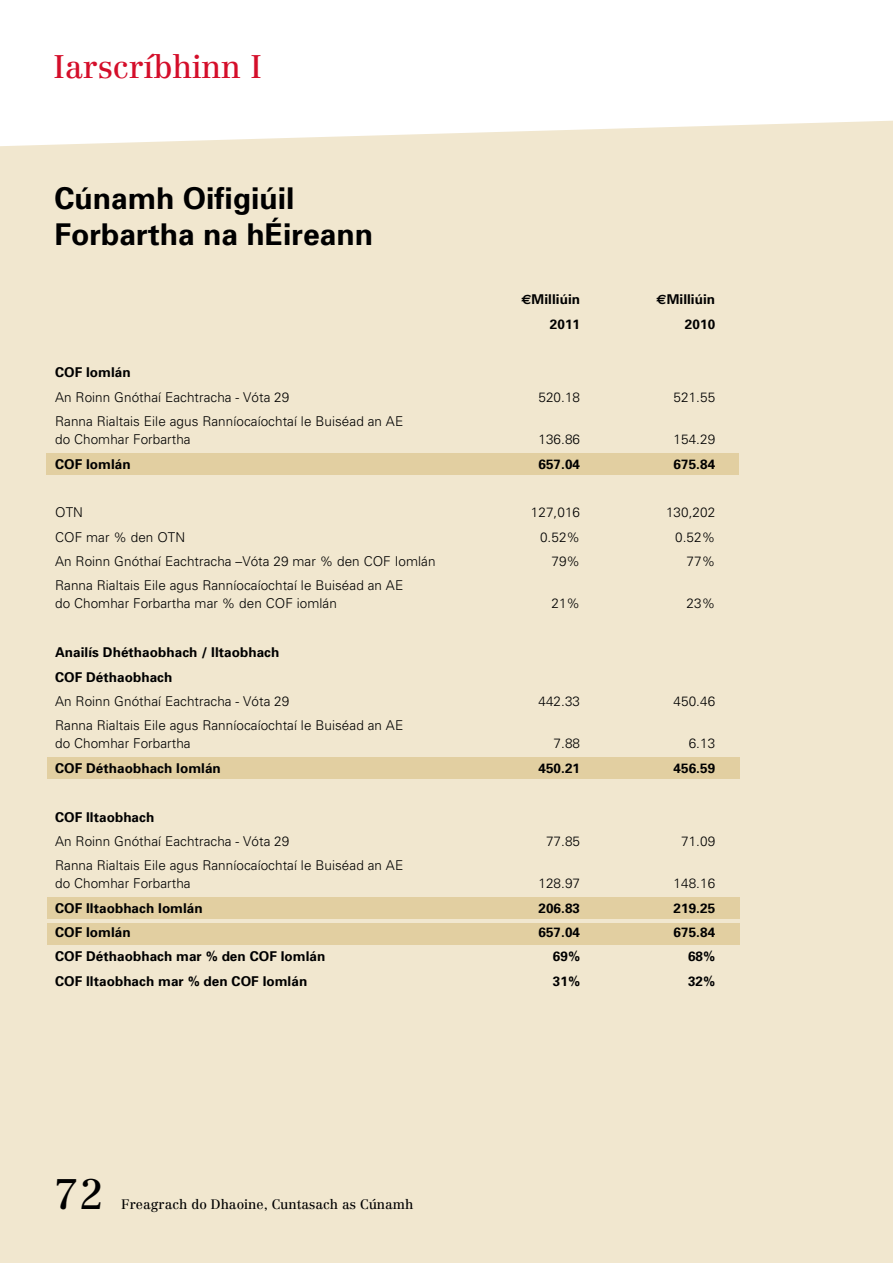
<style>
.page{position:relative;width:893px;height:1263px;background:#fff}
.page>*{position:absolute;margin:0;border:0;box-sizing:border-box;transform-origin:0 0}
.t1{font:42px "Centennial LT";color:#000}
.t2{font:32.1px "Centennial LT";color:#d40e2a}
.t3{font:700 30px/36px "Univers";color:#000}
.t4{font:300 13.5px/18px "Univers";letter-spacing:.005em;color:#000}
.t5{font:700 13.5px/24.5px "Univers";letter-spacing:.005em;color:#000}
.t6{font:13.5px "Centennial LT";color:#000}
.s1{font-family:"Euro Sans"}
</style>
<div class="page">
<div style="left:0;top:121px;width:893px;height:1142px;background:#f1e7cf"></div>
<div style="left:47px;top:453px;width:692px;height:22px;background:#e2cfa1"></div>
<div style="left:47px;top:756px;width:692px;height:22px;background:#e2cfa1"></div>
<div style="left:47px;top:922px;width:692px;height:22px;background:#e2cfa1"></div>
<div style="left:47px;top:897px;width:692px;height:22px;background:#e2cfa1"></div>
<h2 class="t2" style="left:53px;top:48px;width:210px">Iarscríbhinn I</h2>
<h3 class="t3" style="left:55px;top:180px;width:320px">Cúnamh Oifigiúil<br>Forbartha na hÉireann</h3>
<p class="t5" style="left:521px;top:287px;width:60px"><span class="s1">E</span>Milliúin</p>
<p class="t5" style="left:656px;top:287px;width:60px"><span class="s1">E</span>Milliúin</p>
<p class="t5" style="left:550px;top:312px;width:32px">2011</p>
<p class="t5" style="left:685px;top:312px;width:32px">2010</p>
<p class="t5" style="left:55px;top:360px;width:77px">COF Iomlán</p>
<p class="t4" style="left:55px;top:388px;width:236px">An Roinn Gnóthaí Eachtracha - Vóta 29</p>
<p class="t4" style="left:538px;top:388px;width:43px">520.18</p>
<p class="t4" style="left:674px;top:388px;width:43px">521.55</p>
<p class="t4" style="left:55px;top:412px;width:350px">Ranna Rialtais Eile agus Ranníocaíochtaí le Buiséad an AE do Chomhar Forbartha</p>
<p class="t4" style="left:538px;top:430px;width:43px">136.86</p>
<p class="t4" style="left:674px;top:430px;width:43px">154.29</p>
<p class="t5" style="left:55px;top:451px;width:77px">COF Iomlán</p>
<p class="t5" style="left:538px;top:451px;width:43px">657.04</p>
<p class="t5" style="left:674px;top:451px;width:43px">675.84</p>
<p class="t4" style="left:55px;top:503px;width:29px">OTN</p>
<p class="t4" style="left:531px;top:503px;width:51px">127,016</p>
<p class="t4" style="left:666px;top:503px;width:51px">130,202</p>
<p class="t4" style="left:55px;top:528px;width:132px">COF mar % den OTN</p>
<p class="t4" style="left:540px;top:528px;width:42px">0.52%</p>
<p class="t4" style="left:675px;top:528px;width:42px">0.52%</p>
<p class="t4" style="left:55px;top:552px;width:382px">An Roinn Gnóthaí Eachtracha –Vóta 29 mar % den COF Iomlán</p>
<p class="t4" style="left:551px;top:552px;width:30px">79%</p>
<p class="t4" style="left:686px;top:552px;width:30px">77%</p>
<p class="t4" style="left:55px;top:577px;width:350px">Ranna Rialtais Eile agus Ranníocaíochtaí le Buiséad an AE do Chomhar Forbartha mar % den COF iomlán</p>
<p class="t4" style="left:551px;top:595px;width:30px">21%</p>
<p class="t4" style="left:686px;top:595px;width:30px">23%</p>
<p class="t5" style="left:55px;top:640px;width:226px">Anailís Dhéthaobhach / Iltaobhach<br>COF Déthaobhach</p>
<p class="t4" style="left:55px;top:692px;width:236px">An Roinn Gnóthaí Eachtracha - Vóta 29</p>
<p class="t4" style="left:538px;top:692px;width:43px">442.33</p>
<p class="t4" style="left:674px;top:692px;width:43px">450.46</p>
<p class="t4" style="left:55px;top:716px;width:350px">Ranna Rialtais Eile agus Ranníocaíochtaí le Buiséad an AE do Chomhar Forbartha</p>
<p class="t4" style="left:554px;top:734px;width:28px">7.88</p>
<p class="t4" style="left:689px;top:734px;width:28px">6.13</p>
<p class="t5" style="left:55px;top:756px;width:167px">COF Déthaobhach Iomlán</p>
<p class="t5" style="left:538px;top:756px;width:43px">450.21</p>
<p class="t5" style="left:674px;top:756px;width:43px">456.59</p>
<p class="t5" style="left:55px;top:804px;width:101px">COF Iltaobhach</p>
<p class="t4" style="left:55px;top:832px;width:236px">An Roinn Gnóthaí Eachtracha - Vóta 29</p>
<p class="t4" style="left:546px;top:832px;width:36px">77.85</p>
<p class="t4" style="left:681px;top:832px;width:36px">71.09</p>
<p class="t4" style="left:55px;top:856px;width:350px">Ranna Rialtais Eile agus Ranníocaíochtaí le Buiséad an AE do Chomhar Forbartha</p>
<p class="t4" style="left:538px;top:874px;width:43px">128.97</p>
<p class="t4" style="left:674px;top:874px;width:43px">148.16</p>
<p class="t5" style="left:55px;top:896px;width:149px">COF Iltaobhach Iomlán</p>
<p class="t5" style="left:538px;top:896px;width:43px">206.83</p>
<p class="t5" style="left:674px;top:896px;width:43px">219.25</p>
<p class="t5" style="left:55px;top:920px;width:77px">COF Iomlán</p>
<p class="t5" style="left:538px;top:920px;width:43px">657.04</p>
<p class="t5" style="left:674px;top:920px;width:43px">675.84</p>
<p class="t5" style="left:55px;top:944px;width:272px">COF Déthaobhach mar % den COF Iomlán</p>
<p class="t5" style="left:553px;top:944px;width:29px">69%</p>
<p class="t5" style="left:688px;top:944px;width:29px">68%</p>
<p class="t5" style="left:55px;top:969px;width:254px">COF Iltaobhach mar % den COF Iomlán</p>
<p class="t5" style="left:553px;top:969px;width:29px">31%</p>
<p class="t5" style="left:688px;top:969px;width:29px">32%</p>
<h1 class="t1" style="left:54px;top:1169px;width:51px">72</h1>
<p class="t6" style="left:121px;top:1196px;width:294px">Freagrach do Dhaoine, Cuntasach as Cúnamh</p>
</div>
